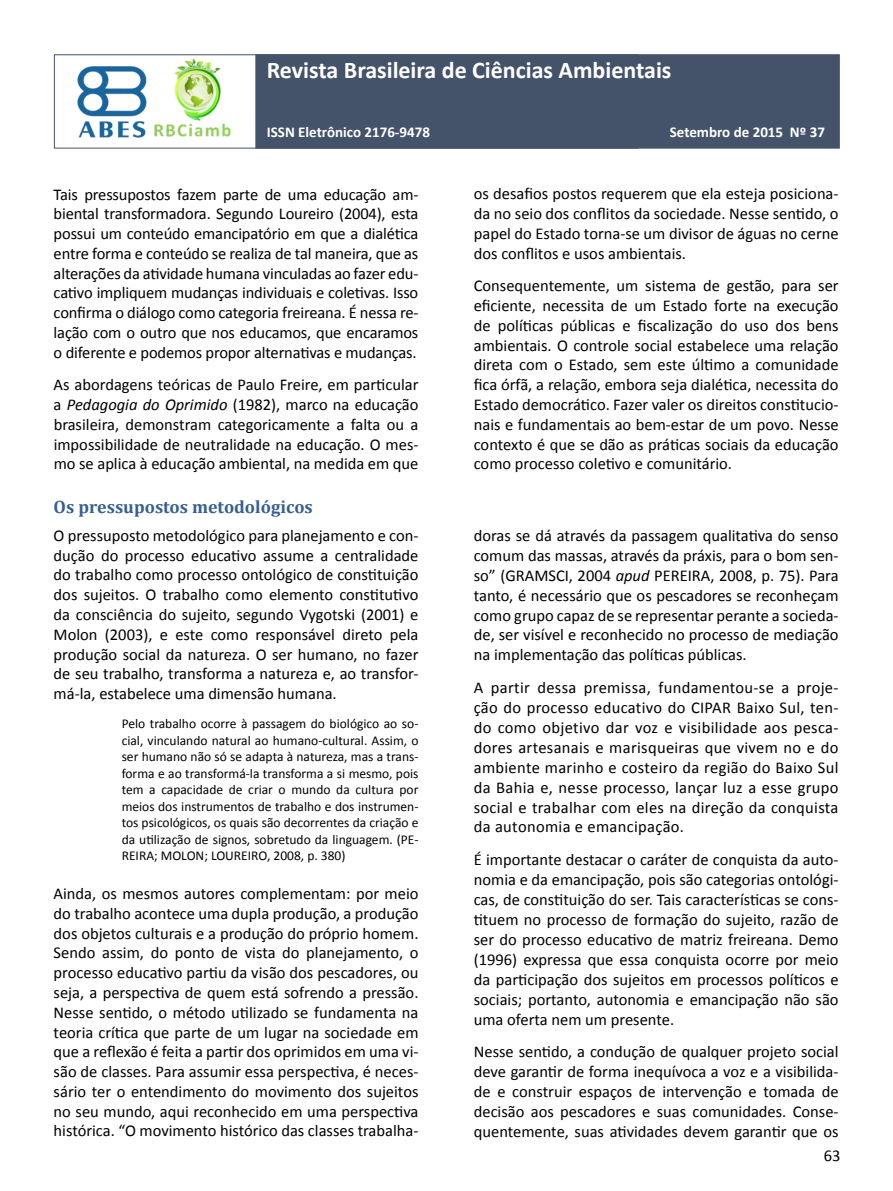
<style>
.page{position:relative;width:893px;height:1191px;background:#fff}
.page>*{position:absolute;margin:0;border:0;box-sizing:border-box;transform-origin:0 0}
.t1{font:700 24px "Calibri";color:#fff}
.t2{font:700 18px "Cambria";color:#365f92}
.t3{font:16.5px/19.8px "Calibri";color:#000;text-align:justify}
.t4{font:700 15px "Calibri";color:#fff}
.t5{font:13.5px/16.5px "Calibri";color:#000;text-align:justify}
.s1{font-style:italic}
</style>
<div class="page">
<div style="left:54px;top:54px;width:584px;height:94px;background:#fff;border:1px solid #44536a"></div>
<div style="left:255px;top:54px;width:585px;height:94px;background:#44536a;border:1px solid #44536a"></div>
<img style="left:77px;top:58px;width:154px;height:80px">
<h1 class="t1" style="left:267px;top:55px;width:406px">Revista Brasileira de Ciências Ambientais</h1>
<p class="t4" style="left:267px;top:122px;width:165px">ISSN Eletrônico 2176-9478</p>
<p class="t4" style="left:670px;top:122px;width:157px">Setembro de 2015 Nº 37</p>
<p class="t3" style="left:54px;top:184px;width:366px">Tais pressupostos fazem parte de uma educação am&shy;biental transformadora. Segundo Loureiro (2004), esta possui um conteúdo emancipatório em que a dialética entre forma e conteúdo se realiza de tal maneira, que as alterações da atividade humana vinculadas ao fazer edu&shy;cativo impliquem mudanças individuais e coletivas. Isso confirma o diálogo como categoria freireana. É nessa re&shy;lação com o outro que nos educamos, que encaramos o diferente e podemos propor alternativas e mudanças.</p>
<p class="t3" style="left:54px;top:375px;width:366px">As abordagens teóricas de Paulo Freire, em particular a <span class="s1">Pedagogia do Oprimido</span> (1982), marco na educação brasileira, demonstram categoricamente a falta ou a impossibilidade de neutralidade na educação. O mes&shy;mo se aplica à educação ambiental, na medida em que</p>
<p class="t2" style="left:54px;top:494px;width:261px">Os pressupostos metodológicos</p>
<p class="t3" style="left:54px;top:525px;width:366px">O pressuposto metodológico para planejamento e con&shy;dução do processo educativo assume a centralidade do trabalho como processo ontológico de constituição dos sujeitos. O trabalho como elemento constitutivo da consciência do sujeito, segundo Vygotski (2001) e Molon (2003), e este como responsável direto pela produção social da natureza. O ser humano, no fazer de seu trabalho, transforma a natureza e, ao transfor&shy;má‑la, estabelece uma dimensão humana.</p>
<p class="t5" style="left:122px;top:715px;width:298px">Pelo trabalho ocorre à passagem do biológico ao so&shy;cial, vinculando natural ao humano‑cultural. Assim, o ser humano não só se adapta à natureza, mas a trans&shy;forma e ao transformá‑la transforma a si mesmo, pois tem a capacidade de criar o mundo da cultura por meios dos instrumentos de trabalho e dos instrumen&shy;tos psicológicos, os quais são decorrentes da criação e da utilização de signos, sobretudo da linguagem. (PE-REIRA; MOLON; LOUREIRO, 2008, p. 380)</p>
<p class="t3" style="left:54px;top:883px;width:366px">Ainda, os mesmos autores complementam: por meio do trabalho acontece uma dupla produção, a produção dos objetos culturais e a produção do próprio homem.<br>Sendo assim, do ponto de vista do planejamento, o processo educativo partiu da visão dos pescadores, ou seja, a perspectiva de quem está sofrendo a pressão.<br>Nesse sentido, o método utilizado se fundamenta na teoria crítica que parte de um lugar na sociedade em que a reflexão é feita a partir dos oprimidos em uma vi&shy;são de classes. Para assumir essa perspectiva, é neces&shy;sário ter o entendimento do movimento dos sujeitos no seu mundo, aqui reconhecido em uma perspectiva histórica. “O movimento histórico das classes trabalha-</p>
<p class="t3" style="left:474px;top:184px;width:366px">os desafios postos requerem que ela esteja posiciona&shy;da no seio dos conflitos da sociedade. Nesse sentido, o papel do Estado torna‑se um divisor de águas no cerne dos conflitos e usos ambientais.</p>
<p class="t3" style="left:474px;top:276px;width:366px">Consequentemente, um sistema de gestão, para ser eficiente, necessita de um Estado forte na execução de políticas públicas e fiscalização do uso dos bens ambientais. O controle social estabelece uma relação direta com o Estado, sem este último a comunidade fica órfã, a relação, embora seja dialética, necessita do Estado democrático. Fazer valer os direitos constitucio&shy;nais e fundamentais ao bem‑estar de um povo. Nesse contexto é que se dão as práticas sociais da educação como processo coletivo e comunitário.</p>
<p class="t3" style="left:474px;top:525px;width:366px">doras se dá através da passagem qualitativa do senso comum das massas, através da práxis, para o bom sen&shy;so” (GRAMSCI, 2004 <span class="s1">apud</span> PEREIRA, 2008, p. 75). Para tanto, é necessário que os pescadores se reconheçam como grupo capaz de se representar perante a socieda&shy;de, ser visível e reconhecido no processo de mediação na implementação das políticas públicas.</p>
<p class="t3" style="left:474px;top:677px;width:366px">A partir dessa premissa, fundamentou‑se a proje&shy;ção do processo educativo do CIPAR Baixo Sul, ten&shy;do como objetivo dar voz e visibilidade aos pesca&shy;dores artesanais e marisqueiras que vivem no e do ambiente marinho e costeiro da região do Baixo Sul da Bahia e, nesse processo, lançar luz a esse grupo social e trabalhar com eles na direção da conquista da autonomia e emancipação.</p>
<p class="t3" style="left:474px;top:849px;width:366px">É importante destacar o caráter de conquista da auto&shy;nomia e da emancipação, pois são categorias ontológi&shy;cas, de constituição do ser. Tais características se cons&shy;tituem no processo de formação do sujeito, razão de ser do processo educativo de matriz freireana. Demo (1996) expressa que essa conquista ocorre por meio da participação dos sujeitos em processos políticos e sociais; portanto, autonomia e emancipação não são uma oferta nem um presente.</p>
<p class="t3" style="left:474px;top:1041px;width:366px">Nesse sentido, a condução de qualquer projeto social deve garantir de forma inequívoca a voz e a visibilida&shy;de e construir espaços de intervenção e tomada de decisão aos pescadores e suas comunidades. Conse&shy;quentemente, suas atividades devem garantir que os</p>
<p class="t3" style="left:824px;top:1145px;width:18px">63</p>
</div>
